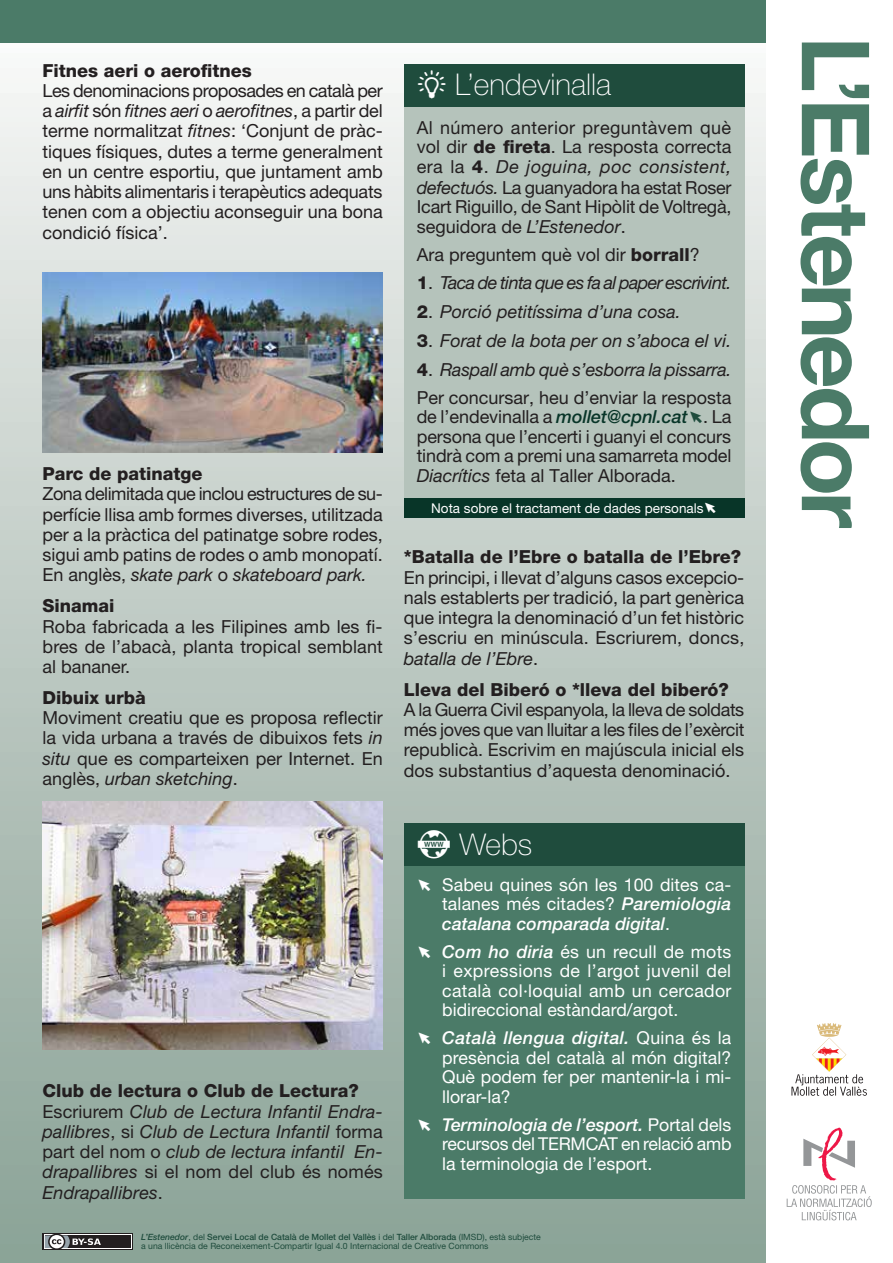
<style>
.page{position:relative;width:893px;height:1263px;background:#fff}
.page>*{position:absolute;margin:0;border:0;box-sizing:border-box;transform-origin:0 0}
.t1{font:100 30px "Helvetica Neue LT Std";color:#fff}
.t2{font:18px/20.2px "Helvetica Neue LT Std";color:#231f20;text-align:justify}
.t3{font:italic 18px/20.2px "Helvetica Neue LT Std";letter-spacing:.005em;color:#231f20}
.t4{font:800 18px "Helvetica Neue LT Std";color:#231f20}
.t5{font:italic 18px "Helvetica Neue LT Std";letter-spacing:-.035em;color:#231f20}
.t6{font:17.7px/19.5px "Helvetica Neue LT Std";color:#fff;text-align:justify}
.t7{font:13.5px "Helvetica Neue LT Std";color:#fff}
.t8{font:8.7px/8.7px "Helvetica Neue LT Std";color:#1f4c3d}
.s1{font-style:italic}
.s2{font-weight:800;font-style:normal}
.s3{font-style:normal}
.s4{font-family:"Estenedor";font-weight:400}
.s5{font-weight:800}
.s6{font-weight:500;font-style:italic;color:#083528}
.s7{font-family:"Estenedor";font-size:15px;color:#1f4c3d}
.s8{font-family:"Estenedor"}
.s9{font-family:"Estenedor";font-size:15px}
.s10{font-weight:500;font-style:italic}
.s11{font-weight:500}
</style>
<div class="page">
<div style="left:0;top:9px;width:765px;height:1254px;background:linear-gradient(to bottom,#f6f6f6,#88a094)"></div>
<div style="left:0;top:0;width:765px;height:43px;background:#4b7b68"></div>
<svg style="left:791px;top:1023px;width:76px;height:73px"></svg>
<svg style="left:787px;top:1127px;width:85px;height:93px"></svg>
<div style="left:43px;top:1233px;width:90px;height:17px;background:#fff"></div>
<svg style="left:44px;top:1235px;width:87px;height:13px"></svg>
<div style="left:45px;top:1235px;width:85px;height:13px;background:#231f20"></div>
<svg style="left:45px;top:1233px;width:56px;height:17px"></svg>
<svg style="left:800px;top:43px;width:69px;height:485px"></svg>
<div style="left:404px;top:106px;width:340px;height:392px;background:#b5c3bb"></div>
<div style="left:404px;top:64px;width:340px;height:42px;background:#1f4c3d"></div>
<div style="left:404px;top:865px;width:340px;height:334px;background:#4b7b68"></div>
<div style="left:404px;top:823px;width:340px;height:43px;background:#1f4c3d"></div>
<div style="left:404px;top:498px;width:340px;height:20px;background:#083528"></div>
<img style="left:43px;top:272px;width:340px;height:180px">
<img style="left:43px;top:802px;width:340px;height:247px">
<p class="t4" style="left:43px;top:60px;width:211px">Fitnes aeri o aerofitnes</p>
<p class="t2" style="left:43px;top:80px;width:342px">Les denominacions proposades en català per a <span class="s1">airfit</span> són <span class="s1">fitnes aeri</span> o <span class="s1">aerofitnes</span>, a partir del terme normalitzat <span class="s1">fitnes</span>: ‘Conjunt de pràc&shy;tiques físiques, dutes a terme generalment en un centre esportiu, que juntament amb uns hàbits alimentaris i terapèutics adequats tenen com a objectiu aconseguir una bona condició física’.</p>
<p class="t4" style="left:43px;top:463px;width:162px">Parc de patinatge</p>
<p class="t2" style="left:43px;top:484px;width:342px">Zona delimitada que inclou estructures de su&shy;perfície llisa amb formes diverses, utilitzada per a la pràctica del patinatge sobre rodes, sigui amb patins de rodes o amb monopatí.<br>En anglès, <span class="s1">skate park</span> o <span class="s1">skateboard park.</span></p>
<p class="t4" style="left:43px;top:595px;width:74px">Sinamai</p>
<p class="t2" style="left:43px;top:616px;width:342px">Roba fabricada a les Filipines amb les fi&shy;bres de l’abacà, planta tropical semblant al bananer.</p>
<p class="t4" style="left:43px;top:687px;width:105px">Dibuix urbà</p>
<p class="t2" style="left:43px;top:707px;width:342px">Moviment creatiu que es proposa reflectir la vida urbana a través de dibuixos fets <span class="s1">in situ</span> que es comparteixen per Internet. En anglès, <span class="s1">urban sketching</span>.</p>
<p class="t3" style="left:43px;top:1080px;width:342px"><span class="s2">Club de lectura o Club de Lectura?<br></span><span class="s3">Escriurem</span> Club de Lectura Infantil Endra&shy;pallibres<span class="s3">, si</span> Club de Lectura Infantil <span class="s3">forma part del nom o</span> club de lectura infantil En&shy;drapallibres <span class="s3">si el nom del club és només </span>Endrapallibres<span class="s3">.</span></p>
<h1 class="t1" style="left:417px;top:67px;width:196px"><span class="s4">d</span> L’endevinalla</h1>
<p class="t2" style="left:417px;top:117px;width:316px;line-height:19.8px">Al número anterior preguntàvem què vol dir <span class="s5">de fireta</span>. La resposta correcta era la <span class="s5">4</span>. <span class="s1">De joguina, poc consistent, defectuós.</span> La guanyadora ha estat Roser Icart Riguillo, de Sant Hipòlit de Voltregà, seguidora de <span class="s1">L’Estenedor</span>.</p>
<p class="t2" style="left:417px;top:244px;width:285px">Ara preguntem què vol dir <span class="s5">borrall</span>?</p>
<p class="t5" style="left:417px;top:272px;width:316px"><span class="s2">1</span><span class="s3">.</span> Taca de tinta que es fa al paper escrivint.</p>
<p class="t3" style="left:417px;top:301px;width:266px"><span class="s2">2</span><span class="s3">.</span> Porció petitíssima d’una cosa.</p>
<p class="t3" style="left:417px;top:330px;width:316px"><span class="s2">3</span><span class="s3">.</span> Forat de la bota per on s’aboca el vi.</p>
<p class="t2" style="left:417px;top:355px;width:316px;line-height:28px"><span class="s5">4</span>. <span class="s1">Raspall amb què s’esborra la pissarra.<br></span>Per concursar, heu d’enviar la resposta</p>
<p class="t2" style="left:417px;top:407px;width:316px;line-height:19.5px">de l’endevinalla a <span class="s6">mollet@cpnl.cat</span><span class="s7">a</span>. La persona que l’encerti i guanyi el concurs tindrà com a premi una samarreta model <span class="s1">Diacrítics</span> feta al Taller Alborada.</p>
<p class="t7" style="left:431px;top:500px;width:287px">Nota sobre el tractament de dades personals<span class="s8">a</span></p>
<p class="t4" style="left:404px;top:546px;width:339px">*Batalla de l’Ebre o batalla de l’Ebre?</p>
<p class="t2" style="left:404px;top:567px;width:342px">En principi, i llevat d’alguns casos excepcio&shy;nals establerts per tradició, la part genèrica que integra la denominació d’un fet històric s’escriu en minúscula. Escriurem, doncs, <span class="s1">batalla de l’Ebre</span>.</p>
<p class="t4" style="left:404px;top:678px;width:326px">Lleva del Biberó o *lleva del biberó?</p>
<p class="t2" style="left:404px;top:699px;width:342px">A la Guerra Civil espanyola, la lleva de soldats més joves que van lluitar a les files de l’exèrcit republicà. Escrivim en majúscula inicial els dos substantius d’aquesta denominació.</p>
<h1 class="t1" style="left:417px;top:827px;width:117px"><span class="s4">A</span> Webs</h1>
<p class="t6" style="left:442px;top:874px;width:291px;text-indent:-26px"><span class="s9">a</span> Sabeu quines són les 100 dites ca&shy;talanes més citades? <span class="s10">Paremiologia catalana comparada digital</span>.</p>
<p class="t6" style="left:442px;top:941px;width:291px;text-indent:-26px"><span class="s9">a</span> <span class="s10">Com ho diria</span> és un recull de mots i expressions de l’argot juvenil del català col·loquial amb un cercador bidireccional estàndard/argot.</p>
<p class="t6" style="left:442px;top:1028px;width:291px;text-indent:-26px"><span class="s9">a</span> <span class="s10">Català llengua digital.</span> Quina és la presència del català al món digital?<br>Què podem fer per mantenir-la i mi&shy;llorar-la?</p>
<p class="t6" style="left:442px;top:1114px;width:291px;text-indent:-26px"><span class="s9">a</span> <span class="s10">Terminologia de l’esport.</span> Portal dels recursos del TERMCAT en relació amb la terminologia de l’esport.</p>
<p class="t8" style="left:141px;top:1233px;width:401px"><span class="s10">L’Estenedor</span>, del <span class="s11">Servei Local de Català de Mollet del Vallès</span> i del <span class="s11">Taller Alborada</span> (IMSD), està subjecte a una llicència de Reconeixement-Compartir Igual 4.0 Internacional de Creative Commons</p>
</div>
